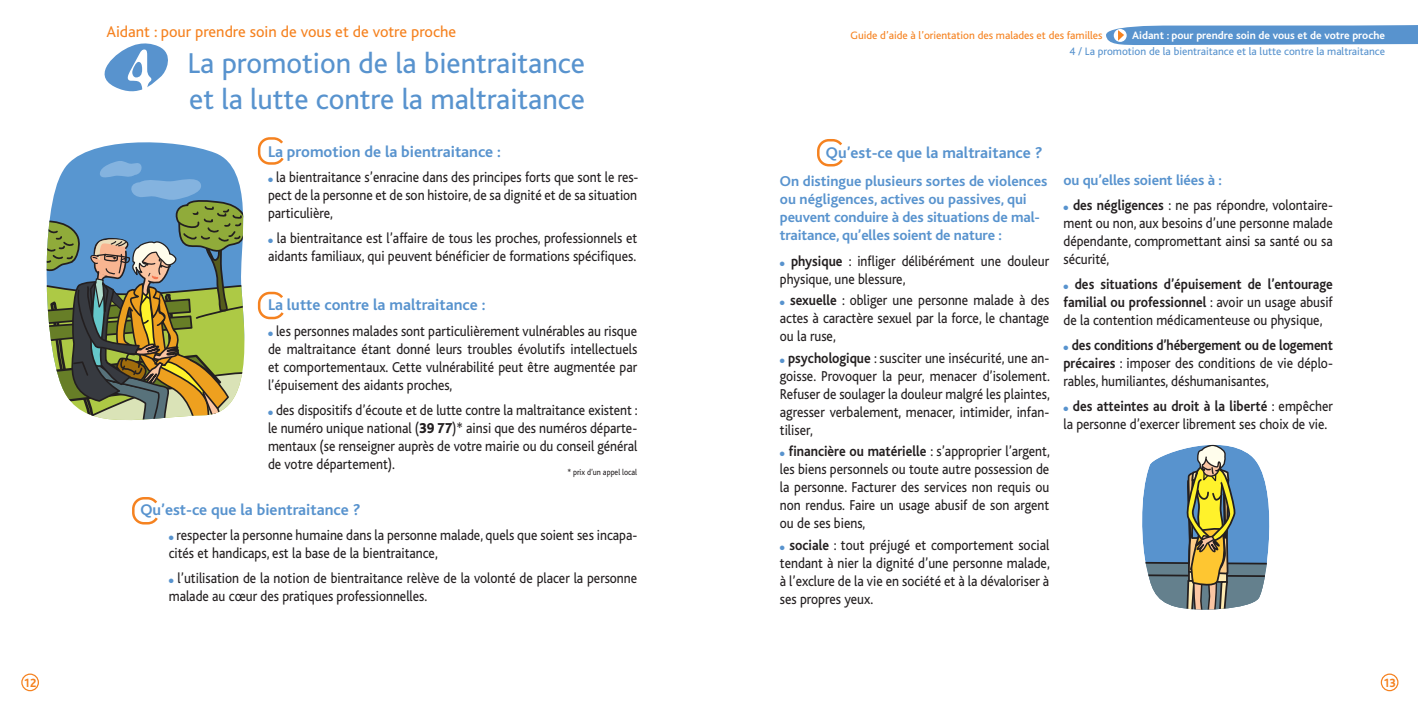
<style>
.page{position:relative;width:1418px;height:709px;background:#fff}
.page>*{position:absolute;margin:0;border:0;box-sizing:border-box;transform-origin:0 0}
.t1{font:300 68.75px "Blur";color:#fff;scale:.78 1}
.t2{font:30px/36px "Bliss";color:#5893ce}
.t3{font:700 16.25px "Bliss";color:#5893ce}
.t4{font:16.25px "Bliss";color:#f58220}
.t5{font:15px/18px "Bliss";color:#231f20;text-align:justify;scale:.9 1}
.t6{font:700 15px/18px "Bliss";letter-spacing:-.01em;color:#5893ce}
.t7{font:700 15px/18px "Bliss";color:#231f20;text-align:justify;scale:.9 1}
.t8{font:800 12.5px "Bliss";color:#f58220;scale:.9 1}
.t9{font:11.25px "Bliss";color:#5893ce}
.t10{font:11.25px "Bliss";color:#f58220}
.t11{font:700 11.25px "Bliss";color:#fff}
.t12{font:8.75px "Bliss";color:#231f20;scale:.9 1}
.s1{color:#5893ce}
.s2{font-weight:800}
.s3{font-weight:700}
.s4{font-weight:400}
</style>
<div class="page">
<svg style="left:132px;top:497px;width:26px;height:27px"></svg>
<svg style="left:817px;top:139px;width:25px;height:27px"></svg>
<div style="left:21px;top:673px;width:18px;height:18px;border:1px solid #f58220;border-radius:50%"></div>
<div style="left:1380px;top:673px;width:18px;height:18px;border:1px solid #f58220;border-radius:50%"></div>
<svg style="left:104px;top:43px;width:64px;height:49px"></svg>
<svg style="left:46px;top:137px;width:238px;height:284px"></svg>
<svg style="left:1142px;top:444px;width:128px;height:166px;background:#879ea2"></svg>
<svg style="left:1106px;top:25px;width:311px;height:20px;background:#669bd1"></svg>
<p class="t4" style="left:106px;top:26px;width:351px">Aidant : pour prendre soin de vous et de votre proche</p>
<h2 class="t2" style="left:187px;top:48px;width:399px">La promotion de la bientraitance et la lutte contre la maltraitance</h2>
<h1 class="t1" style="left:125px;top:48px;width:37px">4</h1>
<p class="t3" style="left:268px;top:145px;width:234px">La promotion de la bientraitance :</p>
<p class="t5" style="left:268px;top:169px;width:413px"><span class="s1">●</span> la bientraitance s’enracine dans des principes forts que sont le res&shy;pect de la personne et de son histoire, de sa dignité et de sa situation particulière,</p>
<p class="t5" style="left:268px;top:230px;width:412px"><span class="s1">●</span> la bientraitance est l’affaire de tous les proches, professionnels et aidants familiaux, qui peuvent bénéficier de formations spécifiques.</p>
<p class="t3" style="left:268px;top:299px;width:219px">La lutte contre la maltraitance :</p>
<p class="t5" style="left:268px;top:323px;width:412px"><span class="s1">●</span> les personnes malades sont particulièrement vulnérables au risque de maltraitance étant donné leurs troubles évolutifs intellectuels et comportementaux. Cette vulnérabilité peut être augmentée par l’épuisement des aidants proches,</p>
<p class="t5" style="left:268px;top:402px;width:412px"><span class="s1">●</span> des dispositifs d’écoute et de lutte contre la maltraitance existent : le numéro unique national (<span class="s2">39 77</span>)* ainsi que des numéros départe&shy;mentaux (se renseigner auprès de votre mairie ou du conseil général de votre département).</p>
<p class="t12" style="left:567px;top:469px;width:79px">* prix d’un appel local</p>
<p class="t3" style="left:140px;top:504px;width:221px">Qu’est-ce que la bientraitance ?</p>
<p class="t5" style="left:169px;top:527px;width:522px"><span class="s1">●</span> respecter la personne humaine dans la personne malade, quels que soient ses incapa&shy;cités et handicaps, est la base de la bientraitance,</p>
<p class="t5" style="left:169px;top:570px;width:522px"><span class="s1">●</span> l’utilisation de la notion de bientraitance relève de la volonté de placer la personne malade au cœur des pratiques professionnelles.</p>
<p class="t10" style="left:850px;top:31px;width:253px">Guide d’aide à l’orientation des malades et des familles</p>
<p class="t11" style="left:1132px;top:31px;width:254px">Aidant : pour prendre soin de vous et de votre proche</p>
<p class="t9" style="left:1069px;top:47px;width:317px">4 / La promotion de la bientraitance et la lutte contre la maltraitance</p>
<p class="t3" style="left:826px;top:146px;width:218px">Qu’est-ce que la maltraitance ?</p>
<p class="t6" style="left:780px;top:174px;width:269px">On distingue plusieurs sortes de violences ou négligences, actives ou passives, qui peuvent conduire à des situations de mal&shy;traitance, qu’elles soient de nature :</p>
<p class="t5" style="left:780px;top:253px;width:301px"><span class="s1">●</span> <span class="s3">physique</span> : infliger délibérément une douleur physique, une blessure,</p>
<p class="t5" style="left:780px;top:292px;width:301px"><span class="s1">●</span> <span class="s3">sexuelle</span> : obliger une personne malade à des actes à caractère sexuel par la force, le chantage ou la ruse,</p>
<p class="t5" style="left:780px;top:350px;width:301px"><span class="s1">●</span> <span class="s3">psychologique</span> : susciter une insécurité, une an&shy;goisse. Provoquer la peur, menacer d’isolement.<br>Refuser de soulager la douleur malgré les plaintes, agresser verbalement, menacer, intimider, infan&shy;tiliser,</p>
<p class="t5" style="left:780px;top:444px;width:301px"><span class="s1">●</span> <span class="s3">financière ou matérielle</span> : s’approprier l’argent, les biens personnels ou toute autre possession de la personne. Facturer des services non requis ou non rendus. Faire un usage abusif de son argent ou de ses biens,</p>
<p class="t5" style="left:780px;top:537px;width:301px"><span class="s1">●</span> <span class="s3">sociale</span> : tout préjugé et comportement social tendant à nier la dignité d’une personne malade, à l’exclure de la vie en société et à la dévaloriser à ses propres yeux.</p>
<p class="t6" style="left:1063px;top:172px;width:160px">ou qu’elles soient liées à :</p>
<p class="t5" style="left:1063px;top:197px;width:301px"><span class="s1">●</span> <span class="s3">des négligences</span> : ne pas répondre, volontaire&shy;ment ou non, aux besoins d’une personne malade dépendante, compromettant ainsi sa santé ou sa sécurité,</p>
<p class="t7" style="left:1063px;top:277px;width:301px"><span class="s1">●</span> des situations d’épuisement de l’entourage familial ou professionnel <span class="s4">: avoir un usage abusif de la contention médicamenteuse ou physique,</span></p>
<p class="t5" style="left:1063px;top:338px;width:301px"><span class="s1">●</span> <span class="s3">des conditions d’hébergement ou de logement précaires</span> : imposer des conditions de vie déplo&shy;rables, humiliantes, déshumanisantes,</p>
<p class="t5" style="left:1063px;top:399px;width:301px"><span class="s1">●</span> <span class="s3">des atteintes au droit à la liberté</span> : empêcher la personne d’exercer librement ses choix de vie.</p>
<p class="t8" style="left:24px;top:678px;width:15px">12</p>
<p class="t8" style="left:1383px;top:678px;width:15px">13</p>
</div>
